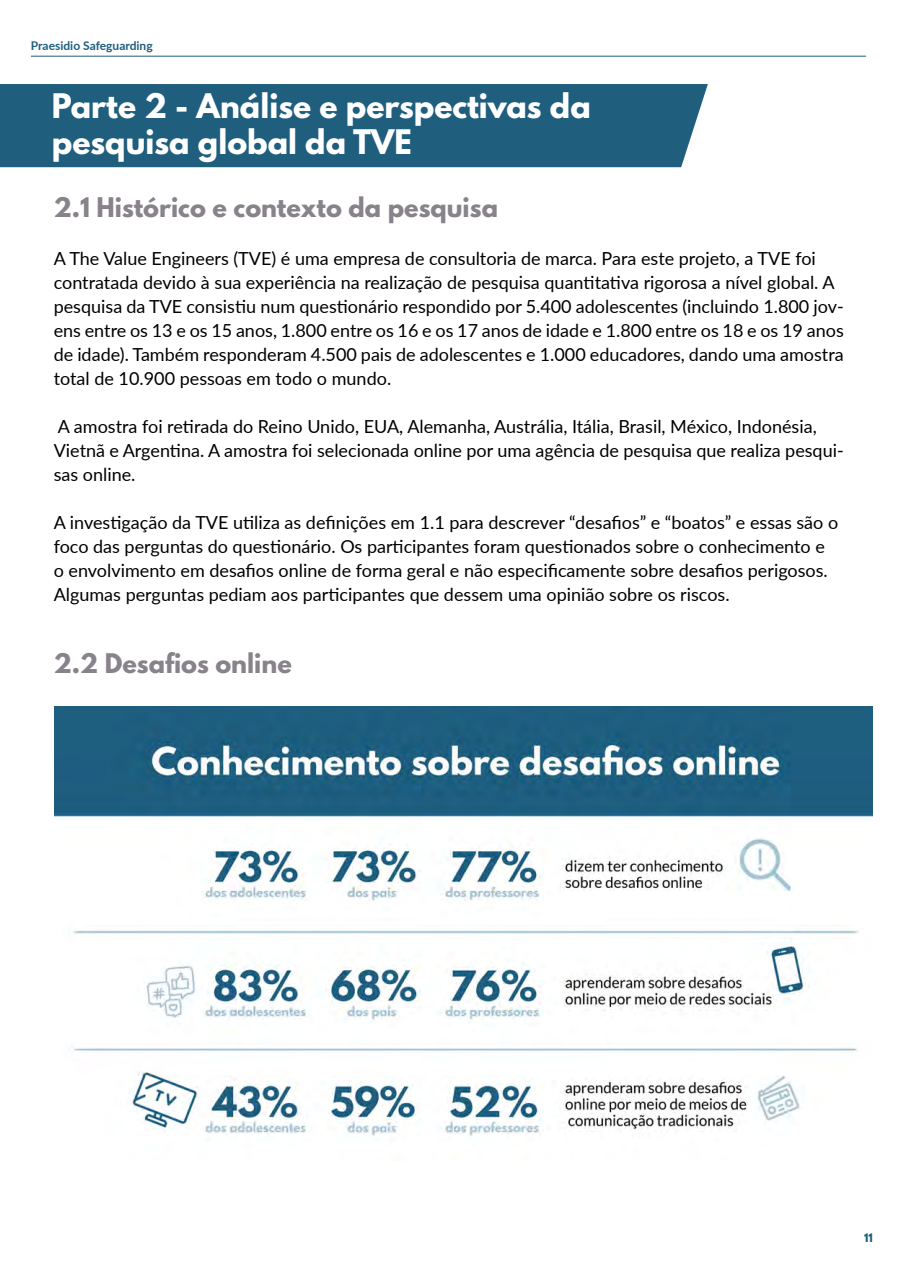
<style>
.page{position:relative;width:897px;height:1264px;background:#fff}
.page>*{position:absolute;margin:0;border:0;box-sizing:border-box;transform-origin:0 0}
.t1{font:700 30px/36px "League Spartan";color:#fff}
.t2{font:700 24px "League Spartan";color:#88838a}
.t3{font:18px/24px "Lato";color:#000}
.t4{font:700 12px "Lato";color:#1f5e7d}
.t5{font:700 10.5px "League Spartan";color:#1f5e7d}
</style>
<div class="page">
<hr style="left:31px;top:56px;width:835px;height:1px;background:#1f5e7d">
<div style="left:0;top:84px;width:707px;height:83px;background:#1f5e7d"></div>
<img style="left:54px;top:706px;width:818px;height:431px">
<p class="t4" style="left:31px;top:37px;width:123px">Praesidio Safeguarding</p>
<h1 class="t1" style="left:52px;top:88px;width:540px">Parte 2 - Análise e perspectivas da pesquisa global da TVE</h1>
<h2 class="t2" style="left:54px;top:188px;width:446px">2.1 Histórico e contexto da pesquisa</h2>
<p class="t3" style="left:54px;top:245px;width:791px">A The Value Engineers (TVE) é uma empresa de consultoria de marca. Para este projeto, a TVE foi contratada devido à sua experiência na realização de pesquisa quantitativa rigorosa a nível global. A pesquisa da TVE consistiu num questionário respondido por 5.400 adolescentes (incluindo 1.800 jov&shy;ens entre os 13 e os 15 anos, 1.800 entre os 16 e os 17 anos de idade e 1.800 entre os 18 e os 19 anos de idade). Também responderam 4.500 pais de adolescentes e 1.000 educadores, dando uma amostra total de 10.900 pessoas em todo o mundo.</p>
<p class="t3" style="left:54px;top:413px;width:791px">A amostra foi retirada do Reino Unido, EUA, Alemanha, Austrália, Itália, Brasil, México, Indonésia,<br>Vietnã e Argentina. A amostra foi selecionada online por uma agência de pesquisa que realiza pesqui&shy;sas online.</p>
<p class="t3" style="left:54px;top:509px;width:786px">A investigação da TVE utiliza as definições em 1.1 para descrever “desafios” e “boatos” e essas são o foco das perguntas do questionário. Os participantes foram questionados sobre o conhecimento e o envolvimento em desafios online de forma geral e não especificamente sobre desafios perigosos.<br>Algumas perguntas pediam aos participantes que dessem uma opinião sobre os riscos.</p>
<h2 class="t2" style="left:54px;top:644px;width:240px">2.2 Desafios online</h2>
<p class="t5" style="left:864px;top:1229px;width:10px">11</p>
</div>
